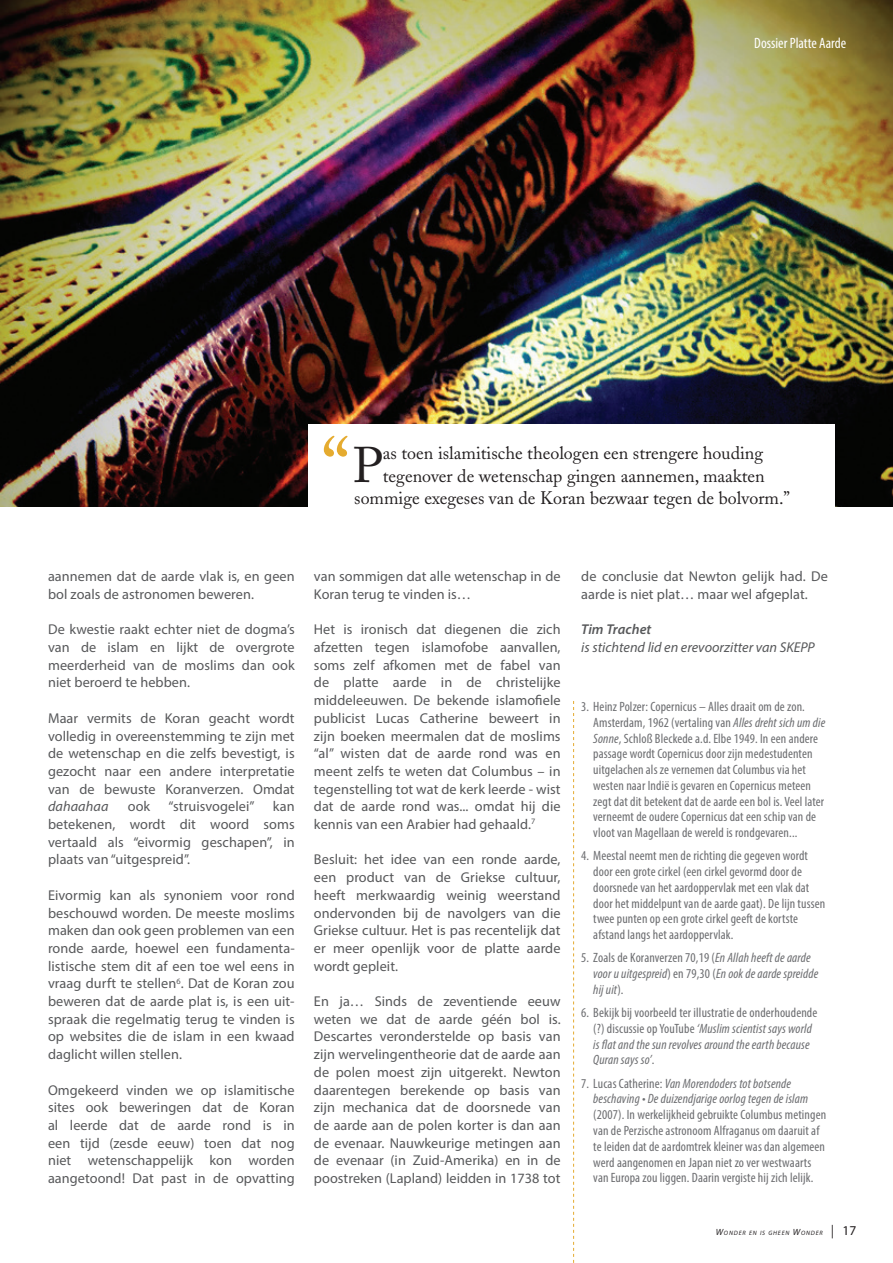
<style>
.page{position:relative;width:893px;height:1263px;background:#fff}
.page>*{position:absolute;margin:0;border:0;box-sizing:border-box;transform-origin:0 0}
.t1{font:79.35px "Adobe Caslon";color:#e5ab2f}
.t2{font:49.65px "Adobe Caslon";color:#231f20}
.t3{font:18px/22.5px "Adobe Caslon";color:#231f20}
.t4{font:condensed 15px "Myriad Pro";color:#fff}
.t5{font:14.25px/17.7px "Myriad Pro";letter-spacing:.005em;color:#57585a;text-align:justify}
.t6{font:italic 14.25px "Myriad Pro";color:#57585a}
.t7{font:italic 600 14.25px "Myriad Pro";letter-spacing:.005em;color:#57585a}
.t8{font:condensed 13.5px/15.8px "Myriad Pro";letter-spacing:.01em;color:#6c6d70}
.t9{font:italic condensed 13.5px/15.8px "Myriad Pro";letter-spacing:.01em;color:#6c6d70}
.t10{font:italic 6.3px "Myriad Pro";letter-spacing:.13em;color:#231f20}
.s1{font-style:italic}
.s2{font-style:normal}
.s3{font-size:9px}
.s4{font-size:13.5px}
.s5{font-style:normal;font-size:13.5px}
</style>
<div class="page">
<svg style="left:573px;top:701px;width:1px;height:562px"></svg>
<img style="left:0;top:0;width:893px;height:507px">
<div style="left:308px;top:424px;width:526px;height:102px;background:#fff"></div>
<p class="t4" style="left:754px;top:34px;width:93px">Dossier Platte Aarde</p>
<h1 class="t1" style="left:321px;top:420px;width:30px">“</h1>
<h2 class="t2" style="left:353px;top:436px;width:32px">P</h2>
<p class="t3" style="left:383px;top:442px;width:383px">as toen islamitische theologen een strengere houding tegenover de wetenschap gingen aannemen, maakten</p>
<p class="t3" style="left:354px;top:487px;width:437px">sommige exegeses van de Koran bezwaar tegen de bolvorm.”</p>
<p class="t5" style="left:48px;top:567px;width:248px">aannemen dat de aarde vlak is, en geen bol zoals de astronomen beweren.</p>
<p class="t5" style="left:48px;top:620px;width:248px">De kwestie raakt echter niet de dogma’s van de islam en lijkt de overgrote meerderheid van de moslims dan ook niet beroerd te hebben.</p>
<p class="t5" style="left:48px;top:709px;width:248px">Maar vermits de Koran geacht wordt volledig in overeenstemming te zijn met de wetenschap en die zelfs bevestigt, is gezocht naar een andere interpretatie van de bewuste Koranverzen. Omdat</p>
<p class="t6" style="left:48px;top:798px;width:62px">dahaahaa</p>
<p class="t5" style="left:128px;top:797px;width:24px">ook</p>
<p class="t5" style="left:169px;top:797px;width:88px">“struisvogelei”</p>
<p class="t5" style="left:48px;top:797px;width:248px;text-indent:225px">kan betekenen, wordt dit woord soms vertaald als “eivormig geschapen”, in plaats van “uitgespreid”.</p>
<p class="t5" style="left:48px;top:886px;width:248px">Eivormig kan als synoniem voor rond beschouwd worden. De meeste moslims maken dan ook geen problemen van een ronde aarde, hoewel een fundamenta&shy;listische stem dit af een toe wel eens in vraag durft te stellen<sup>6</sup>. Dat de Koran zou beweren dat de aarde plat is, is een uit&shy;spraak die regelmatig terug te vinden is op websites die de islam in een kwaad daglicht willen stellen.</p>
<p class="t5" style="left:48px;top:1081px;width:248px">Omgekeerd vinden we op islamitische sites ook beweringen dat de Koran al leerde dat de aarde rond is in een tijd (zesde eeuw) toen dat nog niet wetenschappelijk kon worden aangetoond! Dat past in de opvatting</p>
<p class="t5" style="left:314px;top:567px;width:248px">van sommigen dat alle wetenschap in de<br>Koran terug te vinden is…</p>
<p class="t5" style="left:314px;top:620px;width:248px">Het is ironisch dat diegenen die zich afzetten tegen islamofobe aanvallen, soms zelf afkomen met de fabel van de platte aarde in de christelijke middeleeuwen. De bekende islamofiele publicist Lucas Catherine beweert in zijn boeken meermalen dat de moslims “al” wisten dat de aarde rond was en meent zelfs te weten dat Columbus – in tegenstelling tot wat de kerk leerde - wist dat de aarde rond was... omdat hij die kennis van een Arabier had gehaald.<sup>7</sup></p>
<p class="t5" style="left:314px;top:851px;width:248px">Besluit: het idee van een ronde aarde, een product van de Griekse cultuur, heeft merkwaardig weinig weerstand ondervonden bij de navolgers van die Griekse cultuur. Het is pas recentelijk dat er meer openlijk voor de platte aarde wordt gepleit.</p>
<p class="t5" style="left:314px;top:992px;width:248px">En ja… Sinds de zeventiende eeuw weten we dat de aarde géén bol is.<br>Descartes veronderstelde op basis van zijn wervelingentheorie dat de aarde aan de polen moest zijn uitgerekt. Newton daarentegen berekende op basis van zijn mechanica dat de doorsnede van de aarde aan de polen korter is dan aan de evenaar. Nauwkeurige metingen aan de evenaar (in Zuid-Amerika) en in de poostreken (Lapland) leidden in 1738 tot</p>
<p class="t5" style="left:581px;top:567px;width:248px">de conclusie dat Newton gelijk had. De aarde is niet plat… maar wel afgeplat.</p>
<p class="t7" style="left:581px;top:620px;width:72px">Tim Trachet</p>
<p class="t6" style="left:581px;top:638px;width:235px">is stichtend lid en erevoorzitter van SKEPP</p>
<p class="t8" style="left:593px;top:699px;width:233px;text-indent:-12px">3. Heinz Polzer: Copernicus – Alles draait om de zon.<br>Amsterdam, 1962 (vertaling van <span class="s1">Alles dreht sich um die Sonne</span>, Schloß Bleckede a.d. Elbe 1949. In een andere passage wordt Copernicus door zijn medestudenten uitgelachen als ze vernemen dat Columbus via het westen naar Indië is gevaren en Copernicus meteen zegt dat dit betekent dat de aarde een bol is. Veel later verneemt de oudere Copernicus dat een schip van de vloot van Magellaan de wereld is rondgevaren...</p>
<p class="t8" style="left:593px;top:848px;width:233px;text-indent:-12px">4. Meestal neemt men de richting die gegeven wordt door een grote cirkel (een cirkel gevormd door de doorsnede van het aardoppervlak met een vlak dat door het middelpunt van de aarde gaat). De lijn tussen twee punten op een grote cirkel geeft de kortste afstand langs het aardoppervlak.</p>
<p class="t9" style="left:593px;top:950px;width:226px;text-indent:-12px"><span class="s2">5. Zoals de Koranverzen 70,19 (</span>En Allah heeft de aarde voor u uitgespreid<span class="s2">) en 79,30 (</span>En ook de aarde spreidde hij uit<span class="s2">).</span></p>
<p class="t9" style="left:593px;top:1005px;width:226px;text-indent:-12px"><span class="s2">6. Bekijk bij voorbeeld ter illustratie de onderhoudende (?) discussie op YouTube</span> ‘Muslim scientist says world is flat and the sun revolves around the earth because Quran says so’<span class="s2">.</span></p>
<p class="t9" style="left:593px;top:1075px;width:216px;text-indent:-12px"><span class="s2">7. Lucas Catherine:</span> Van Morendoders tot botsende beschaving • De duizendjarige oorlog tegen de islam</p>
<p class="t8" style="left:593px;top:1107px;width:234px">(2007). In werkelijkheid gebruikte Columbus metingen van de Perzische astronoom Alfraganus om daaruit af te leiden dat de aardomtrek kleiner was dan algemeen werd aangenomen en Japan niet zo ver westwaarts van Europa zou liggen. Daarin vergiste hij zich lelijk.</p>
<p class="t10" style="left:716px;top:1229px;width:142px"><span class="s3">W</span>ONDER EN IS GHEEN <span class="s3">W</span>ONDER <span class="s4">|</span> <span class="s5">17</span></p>
</div>
